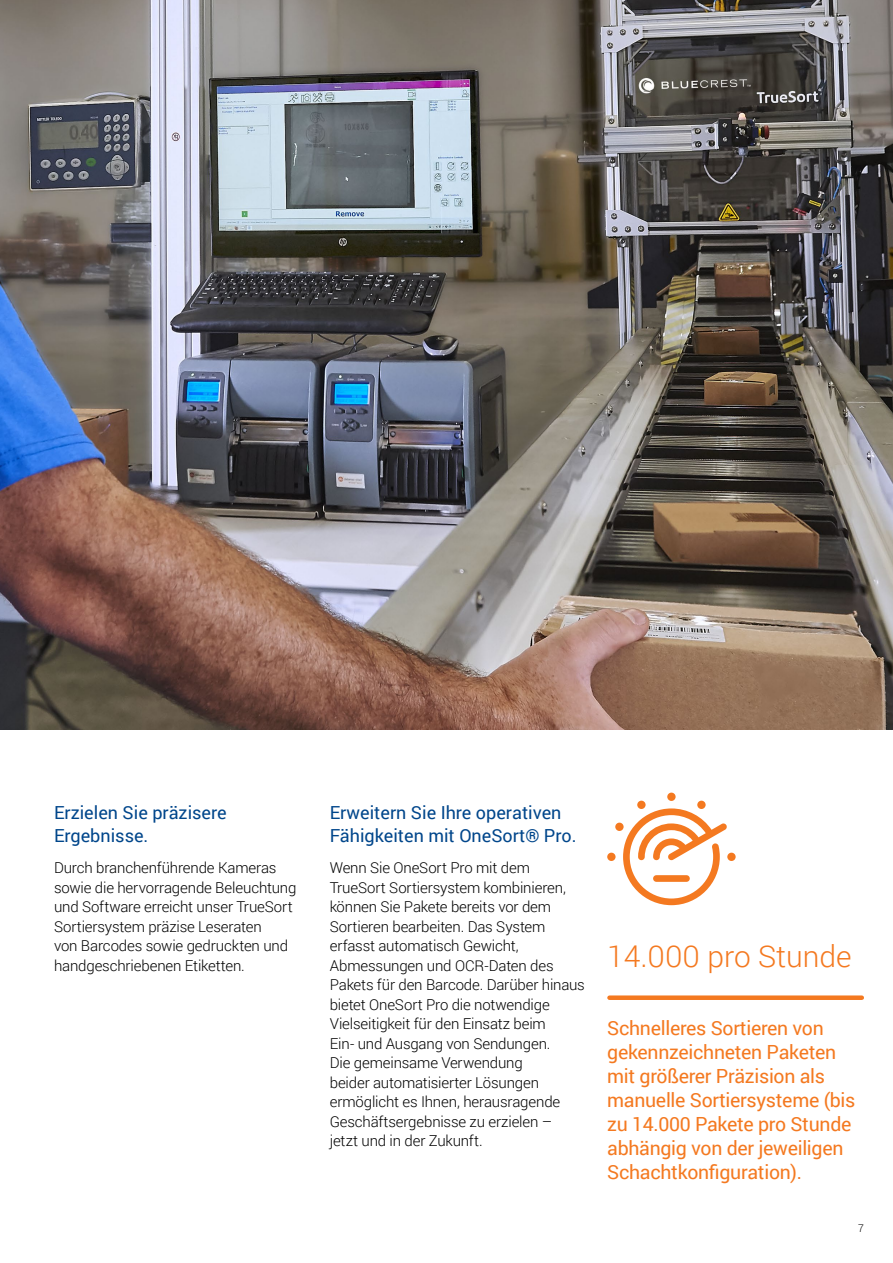
<style>
.page{position:relative;width:893px;height:1263px;background:#fff}
.page>*{position:absolute;margin:0;border:0;box-sizing:border-box;transform-origin:0 0}
.t1{font:300 30px "Roboto";color:#f47920}
.t2{font:19.5px/24px "Roboto";letter-spacing:-.015em;color:#f47920}
.t3{font:18px/22.5px "Roboto";color:#00468b}
.t4{font:300 15px/19.5px "Roboto";letter-spacing:-.01em;color:#000}
.t5{font:300 10.5px "Roboto";color:#000}
</style>
<div class="page">
<img style="left:0;top:0;width:893px;height:729px">
<div style="left:609px;top:995px;width:253px;height:5px;background:#f47920"></div>
<svg style="left:607px;top:793px;width:129px;height:112px"></svg>
<p class="t3" style="left:54px;top:801px;width:174px">Erzielen Sie präzisere<br>Ergebnisse.</p>
<p class="t4" style="left:54px;top:858px;width:244px">Durch branchenführende Kameras sowie die hervorragende Beleuchtung und Software erreicht unser TrueSort Sortiersystem präzise Leseraten<br>von Barcodes sowie gedruckten und handgeschriebenen Etiketten.</p>
<p class="t3" style="left:330px;top:801px;width:248px">Erweitern Sie Ihre operativen<br>Fähigkeiten mit OneSort® Pro.</p>
<p class="t4" style="left:330px;top:858px;width:257px">Wenn Sie OneSort Pro mit dem<br>TrueSort Sortiersystem kombinieren, können Sie Pakete bereits vor dem<br>Sortieren bearbeiten. Das System erfasst automatisch Gewicht,<br>Abmessungen und OCR-Daten des<br>Pakets für den Barcode. Darüber hinaus bietet OneSort Pro die notwendige<br>Vielseitigkeit für den Einsatz beim<br>Ein- und Ausgang von Sendungen.<br>Die gemeinsame Verwendung<br>beider automatisierter Lösungen ermöglicht es Ihnen, herausragende<br>Geschäftsergebnisse zu erzielen –<br>jetzt und in der Zukunft.</p>
<h1 class="t1" style="left:607px;top:935px;width:246px">14.000 pro Stunde</h1>
<h2 class="t2" style="left:607px;top:1015px;width:250px">Schnelleres Sortieren von gekennzeichneten Paketen mit größerer Präzision als manuelle Sortiersysteme (bis zu 14.000 Pakete pro Stunde abhängig von der jeweiligen<br>Schachtkonfiguration).</h2>
<p class="t5" style="left:858px;top:1220px;width:7px">7</p>
</div>
